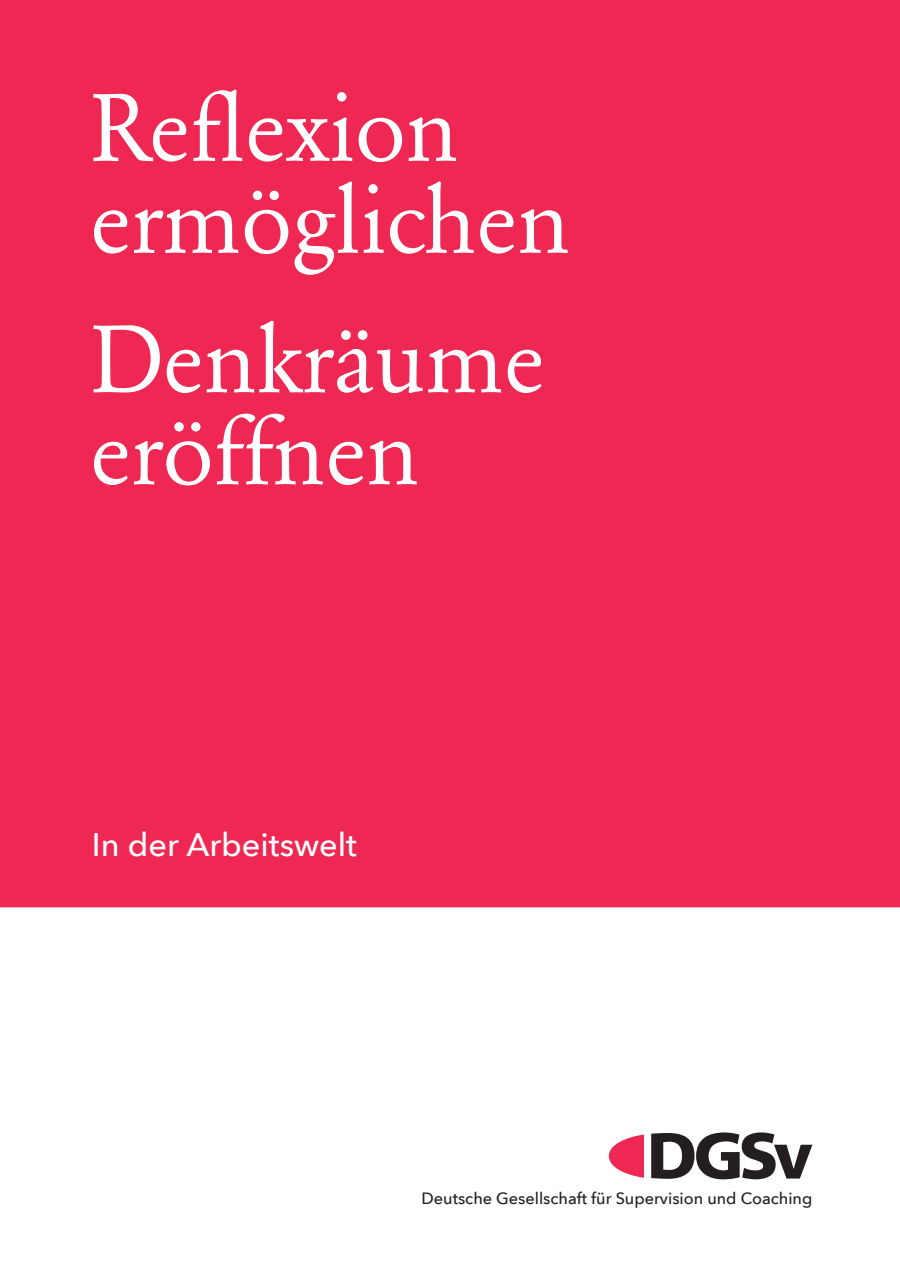
<style>
.page{position:relative;width:900px;height:1276px;background:#fff}
.page>*{position:absolute;margin:0;border:0;box-sizing:border-box;transform-origin:0 0}
.t1{font:94.25px/92px "Garamond BE";color:#fff}
.t2{font:500 32.5px "Avenir Next LT Pro";color:#fff}
.t3{font:500 16.25px "Avenir Next LT Pro";color:#231f20}
</style>
<div class="page">
<div style="left:0;top:0;width:900px;height:907px;background:#ee2753"></div>
<svg style="left:609px;top:1134px;width:35px;height:43px"></svg>
<svg style="left:651px;top:1132px;width:161px;height:47px"></svg>
<h1 class="t1" style="left:90px;top:83px;width:482px">Reflexion ermöglichen</h1>
<h1 class="t1" style="left:90px;top:314px;width:456px">Denkräume eröffnen</h1>
<h2 class="t2" style="left:92px;top:825px;width:267px">In der Arbeitswelt</h2>
<p class="t3" style="left:421px;top:1188px;width:392px">Deutsche Gesellschaft für Supervision und Coaching</p>
</div>
